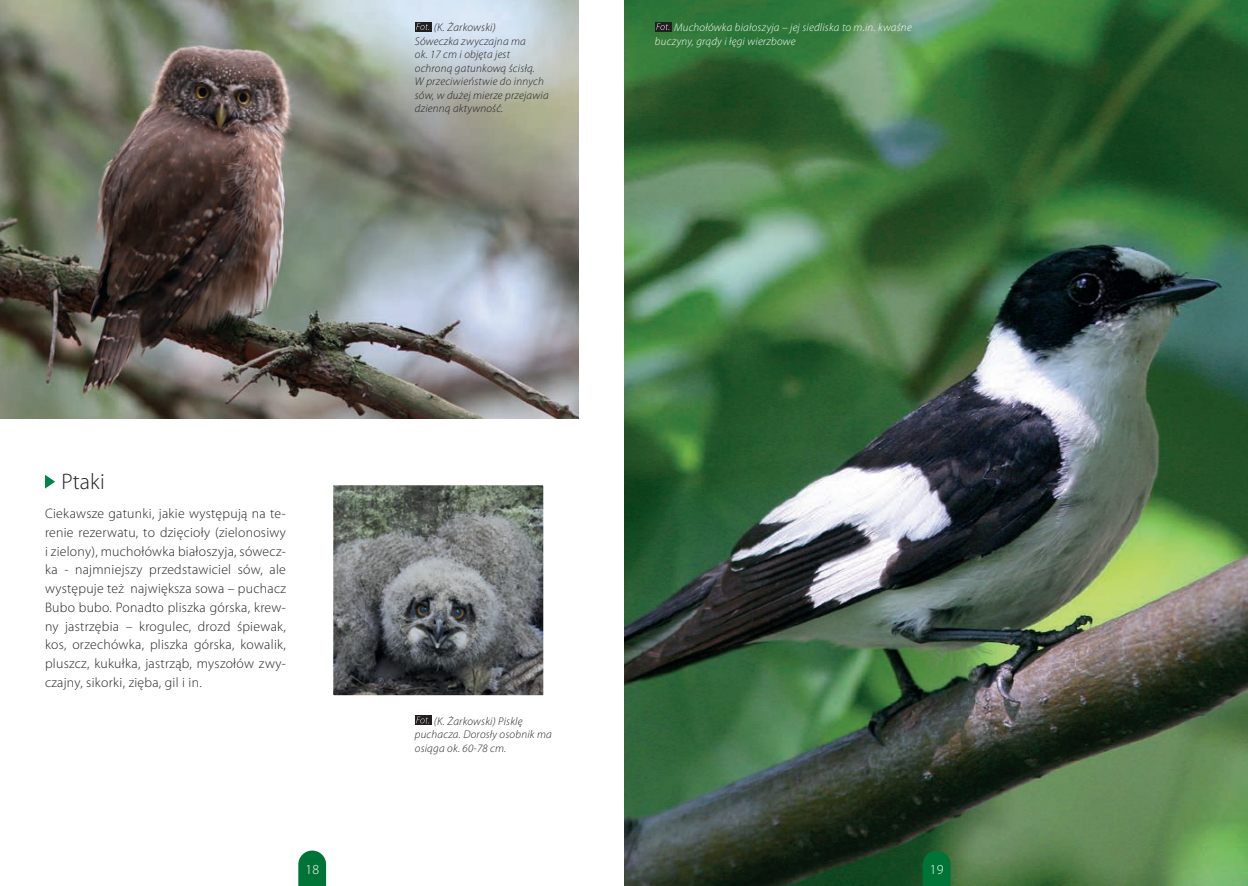
<style>
.page{position:relative;width:1248px;height:886px;background:#fff}
.page>*{position:absolute;margin:0;border:0;box-sizing:border-box;transform-origin:0 0}
.t1{font:300 22.5px "Myriad Pro";color:#231f20}
.t2{font:300 13.75px/18.8px "Myriad Pro";letter-spacing:.02em;color:#231f20;text-align:justify}
.t3{font:300 13.75px "Myriad Pro";color:#fff}
.t4{font:italic 300 11.25px/13.5px "Myriad Pro";letter-spacing:.02em;color:#231f20}
.t5{font:italic 300 11.25px/13.5px "Myriad Pro";letter-spacing:.02em;color:#fff}
</style>
<div class="page">
<svg style="left:45px;top:475px;width:10px;height:14px"></svg>
<img style="left:0;top:0;width:579px;height:418px">
<img style="left:334px;top:486px;width:208px;height:208px">
<div style="left:327px;top:479px;width:222px;height:222px;border:6px solid #fff"></div>
<img style="left:624px;top:0;width:623px;height:886px">
<div style="left:415px;top:22px;width:16px;height:9px;background:#231f20"></div>
<svg style="left:416px;top:23px;width:13px;height:7px"></svg>
<svg style="left:415px;top:715px;width:16px;height:10px"></svg>
<svg style="left:416px;top:717px;width:13px;height:6px"></svg>
<div style="left:655px;top:22px;width:16px;height:9px;background:#231f20"></div>
<svg style="left:656px;top:23px;width:13px;height:7px"></svg>
<svg style="left:298px;top:850px;width:28px;height:36px"></svg>
<svg style="left:922px;top:850px;width:28px;height:36px"></svg>
<p class="t4" style="left:415px;top:21px;width:135px;text-indent:19px">(K. Żarkowski)<br>Sóweczka zwyczajna ma<br>ok. 17 cm i objęta jest ochroną gatunkową ścisłą.<br>W przeciwieństwie do innych sów, w dużej mierze przejawia dzienną aktywność.</p>
<p class="t5" style="left:655px;top:21px;width:258px;text-indent:19px">Muchołówka białoszyja – jej siedliska to m.in. kwaśne buczyny, grądy i łęgi wierzbowe</p>
<h1 class="t1" style="left:62px;top:467px;width:45px">Ptaki</h1>
<p class="t2" style="left:45px;top:504px;width:242px">Ciekawsze gatunki, jakie występują na te&shy;renie rezerwatu, to dzięcioły (zielonosiwy i zielony), muchołówka białoszyja, sówecz&shy;ka - najmniejszy przedstawiciel sów, ale występuje też największa sowa – puchacz Bubo bubo. Ponadto pliszka górska, krew&shy;ny jastrzębia – krogulec, drozd śpiewak, kos, orzechówka, pliszka górska, kowalik, pluszcz, kukułka, jastrząb, myszołów zwy&shy;czajny, sikorki, zięba, gil i in.</p>
<p class="t4" style="left:415px;top:714px;width:138px;text-indent:19px">(K. Żarkowski) Pisklę puchacza. Dorosły osobnik ma osiąga ok. 60-78 cm.</p>
<p class="t3" style="left:305px;top:861px;width:15px">18</p>
<p class="t3" style="left:929px;top:861px;width:15px">19</p>
</div>
